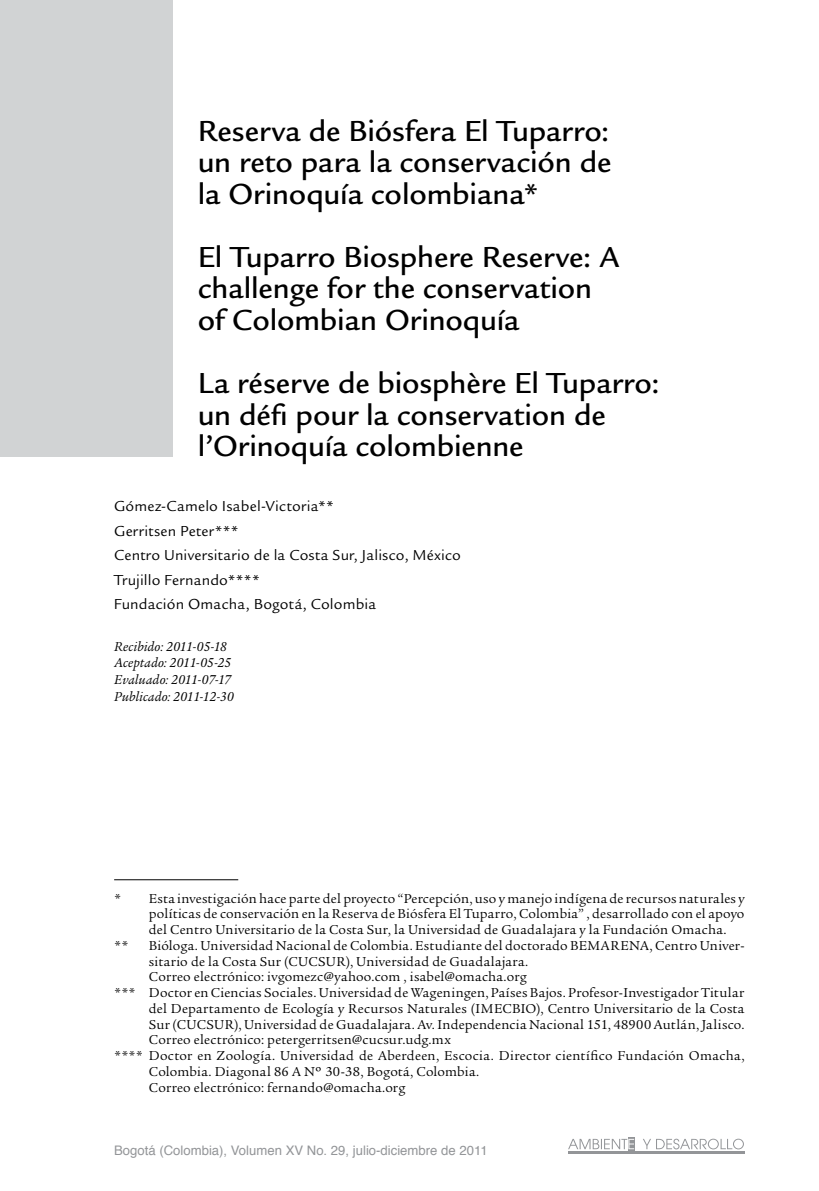
<style>
.page{position:relative;width:819px;height:1191px;background:#fff}
.page>*{position:absolute;margin:0;border:0;box-sizing:border-box;transform-origin:0 0}
.t1{font:500 31.5px/31.5px "Legacy Sans Std";letter-spacing:-.005em;color:#000}
.t2{font:15.75px/24.5px "Legacy Sans Std";letter-spacing:.01em;color:#000}
.t3{font:14px "Legacy Serif Std";letter-spacing:.015em;color:#000}
.t4{font:italic 14px/16.8px "Legacy Serif Std";letter-spacing:.015em;color:#000}
.t5{font:13.12px "Helvetica";color:#939598}
</style>
<div class="page">
<div style="left:627px;top:1137px;width:7px;height:14px;background:#acaeb0"></div>
<hr style="left:568px;top:1151px;width:176px;height:2px;background:#939598">
<svg style="left:643px;top:1138px;width:100px;height:11px"></svg>
<svg style="left:568px;top:1138px;width:66px;height:11px"></svg>
<div style="left:0;top:0;width:173px;height:456px;background:#d1d3d4"></div>
<hr style="left:114px;top:879px;width:124px;height:1px;background:#000">
<h1 class="t1" style="left:198px;top:115px;width:415px;text-align:justify">Reserva de Biósfera El Tuparro: un reto para la conservación de la Orinoquía colombiana*</h1>
<h1 class="t1" style="left:198px;top:241px;width:423px">El Tuparro Biosphere Reserve: A challenge for the conservation of Colombian Orinoquía</h1>
<h1 class="t1" style="left:198px;top:367px;width:463px">La réserve de biosphère El Tuparro: un défi pour la conservation de l’Orinoquía colombienne</h1>
<p class="t2" style="left:114px;top:494px;width:348px">Gómez-Camelo Isabel-Victoria**<br>Gerritsen Peter***<br>Centro Universitario de la Costa Sur, Jalisco, México Trujillo Fernando****<br>Fundación Omacha, Bogotá, Colombia</p>
<p class="t4" style="left:114px;top:638px;width:121px">Recibido: 2011-05-18<br>Aceptado: 2011-05-25<br>Evaluado: 2011-07-17<br>Publicado: 2011-12-30</p>
<p class="t3" style="left:114px;top:890px;width:632px">* Esta investigación hace parte del proyecto “Percepción, uso y manejo indígena de recursos naturales y</p>
<p class="t3" style="left:149px;top:906px;width:597px">políticas de conservación en la Reserva de Biósfera El Tuparro, Colombia” , desarrollado con el apoyo</p>
<p class="t3" style="left:149px;top:922px;width:579px">del Centro Universitario de la Costa Sur, la Universidad de Guadalajara y la Fundación Omacha.</p>
<p class="t3" style="left:114px;top:937px;width:16px">**</p>
<p class="t3" style="left:149px;top:937px;width:597px">Bióloga. Universidad Nacional de Colombia. Estudiante del doctorado BEMARENA, Centro Univer-</p>
<p class="t3" style="left:149px;top:953px;width:381px">sitario de la Costa Sur (CUCSUR), Universidad de Guadalajara.</p>
<p class="t3" style="left:149px;top:969px;width:379px">Correo electrónico: ivgomezc@yahoo.com , isabel@omacha.org</p>
<p class="t3" style="left:114px;top:985px;width:631px">*** Doctor en Ciencias Sociales. Universidad de Wageningen, Países Bajos. Profesor-Investigador Titular</p>
<p class="t3" style="left:149px;top:1000px;width:597px">del Departamento de Ecología y Recursos Naturales (IMECBIO), Centro Universitario de la Costa</p>
<p class="t3" style="left:149px;top:1016px;width:597px">Sur (CUCSUR), Universidad de Guadalajara. Av. Independencia Nacional 151, 48900 Autlán, Jalisco.</p>
<p class="t3" style="left:149px;top:1032px;width:303px">Correo electrónico: petergerritsen@cucsur.udg.mx</p>
<p class="t3" style="left:114px;top:1048px;width:631px">**** Doctor en Zoología. Universidad de Aberdeen, Escocia. Director científico Fundación Omacha,</p>
<p class="t3" style="left:149px;top:1063px;width:332px">Colombia. Diagonal 86 A Nº 30-38, Bogotá, Colombia.</p>
<p class="t3" style="left:149px;top:1079px;width:258px">Correo electrónico: fernando@omacha.org</p>
<p class="t5" style="left:114px;top:1140px;width:375px">Bogotá (Colombia), Volumen XV No. 29, julio-diciembre de 2011</p>
</div>
